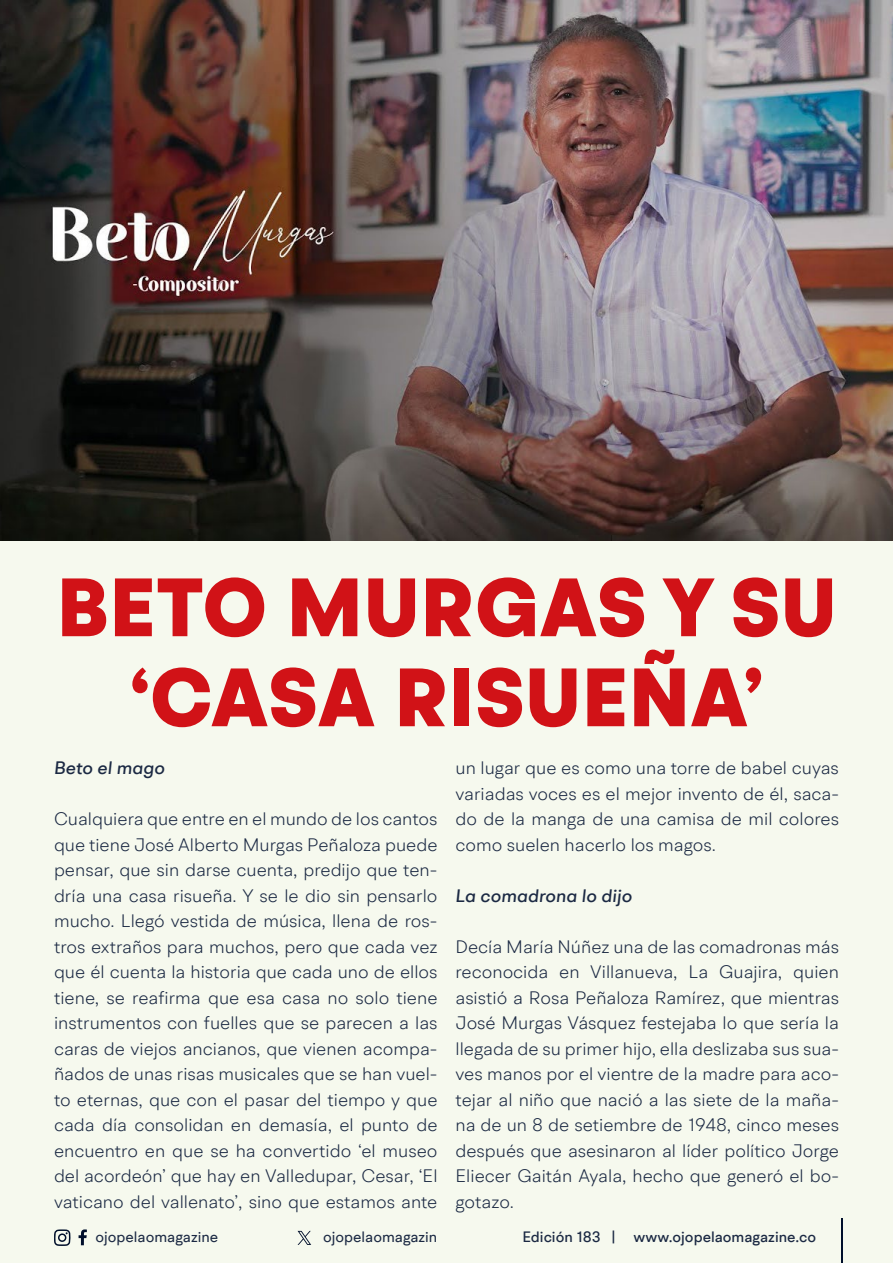
<style>
.page{position:relative;width:893px;height:1263px;background:#f6f9ee}
.page>*{position:absolute;margin:0;border:0;box-sizing:border-box;transform-origin:0 0}
.t1{font:900 82.5px/90px "BR Hendrix";letter-spacing:.01em;color:#d11217;text-align:center}
.t2{font:300 18px/25.5px "BR Hendrix";color:#1b2943;text-align:justify}
.t3{font:italic 500 18px "BR Hendrix";color:#1b2943}
.t4{font:500 15px "BR Hendrix";color:#1b2943}
.t5{font:15px "BR Hendrix";color:#1b2943}
</style>
<div class="page">
<svg style="left:79px;top:1229px;width:8px;height:16px"></svg>
<svg style="left:54px;top:1229px;width:17px;height:17px"></svg>
<hr style="left:841px;top:1219px;width:1px;height:44px;background:#000f2b">
<svg style="left:298px;top:1231px;width:13px;height:14px"></svg>
<img style="left:0;top:0;width:893px;height:540px">
<h1 class="t1" style="left:57px;top:565px;width:781px">BETO MURGAS Y SU ‘CASA RISUEÑA’</h1>
<p class="t3" style="left:54px;top:757px;width:113px">Beto el mago</p>
<p class="t2" style="left:54px;top:806px;width:385px">Cualquiera que entre en el mundo de los cantos que tiene José Alberto Murgas Peñaloza puede pensar, que sin darse cuenta, predijo que ten&shy;dría una casa risueña. Y se le dio sin pensarlo mucho. Llegó vestida de música, llena de ros&shy;tros extraños para muchos, pero que cada vez que él cuenta la historia que cada uno de ellos tiene, se reafirma que esa casa no solo tiene instrumentos con fuelles que se parecen a las caras de viejos ancianos, que vienen acompa&shy;ñados de unas risas musicales que se han vuel&shy;to eternas, que con el pasar del tiempo y que cada día consolidan en demasía, el punto de encuentro en que se ha convertido ‘el museo del acordeón’ que hay en Valledupar, Cesar, ‘El vaticano del vallenato’, sino que estamos ante</p>
<p class="t2" style="left:455px;top:755px;width:385px">un lugar que es como una torre de babel cuyas variadas voces es el mejor invento de él, saca&shy;do de la manga de una camisa de mil colores como suelen hacerlo los magos.</p>
<p class="t3" style="left:455px;top:884px;width:178px">La comadrona lo dijo</p>
<p class="t2" style="left:455px;top:934px;width:385px">Decía María Núñez una de las comadronas más reconocida en Villanueva, La Guajira, quien asistió a Rosa Peñaloza Ramírez, que mientras José Murgas Vásquez festejaba lo que sería la llegada de su primer hijo, ella deslizaba sus sua&shy;ves manos por el vientre de la madre para aco&shy;tejar al niño que nació a las siete de la maña&shy;na de un 8 de setiembre de 1948, cinco meses después que asesinaron al líder político Jorge Eliecer Gaitán Ayala, hecho que generó el bo&shy;gotazo.</p>
<p class="t5" style="left:96px;top:1227px;width:124px">ojopelaomagazine</p>
<p class="t5" style="left:323px;top:1227px;width:116px">ojopelaomagazin</p>
<p class="t4" style="left:522px;top:1227px;width:295px">Edición 183 | www.ojopelaomagazine.co</p>
</div>
